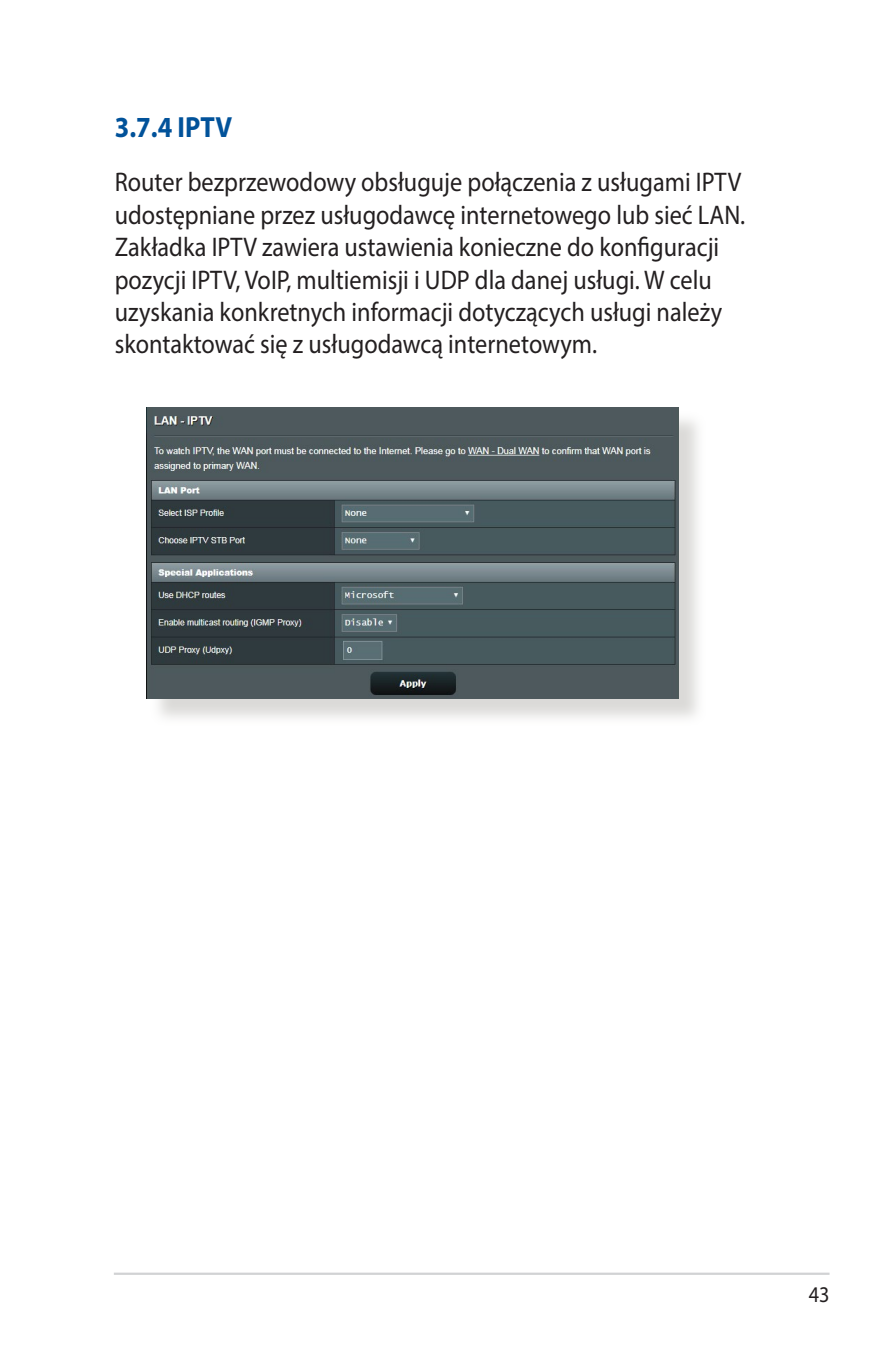
<style>
.page{position:relative;width:893px;height:1346px;background:#fff}
.page>*{position:absolute;margin:0;border:0;box-sizing:border-box;transform-origin:0 0}
.t1{font:700 29.25px "Myriad Pro";color:#01529a;scale:.9 1}
.t2{font:27px/32.4px "Myriad Pro";color:#231f20;scale:.9 1}
.t3{font:22.5px "Myriad Pro";color:#231f20;scale:.9 1}
</style>
<div class="page">
<hr style="left:114px;top:1272px;width:715px;height:3px;background:#d1d2d4">
<div style="left:150px;top:411px;width:556px;height:316px;background:#cfcecb;opacity:.75"></div>
<img style="left:147px;top:407px;width:531px;height:292px">
<p class="t1" style="left:115px;top:108px;width:132px">3.7.4 IPTV</p>
<p class="t2" style="left:115px;top:166px;width:702px">Router bezprzewodowy obsługuje połączenia z usługami IPTV udostępniane przez usługodawcę internetowego lub sieć LAN.<br>Zakładka IPTV zawiera ustawienia konieczne do konfiguracji pozycji IPTV, VoIP, multiemisji i UDP dla danej usługi. W celu uzyskania konkretnych informacji dotyczących usługi należy skontaktować się z usługodawcą internetowym.</p>
<p class="t3" style="left:809px;top:1281px;width:25px">43</p>
</div>
